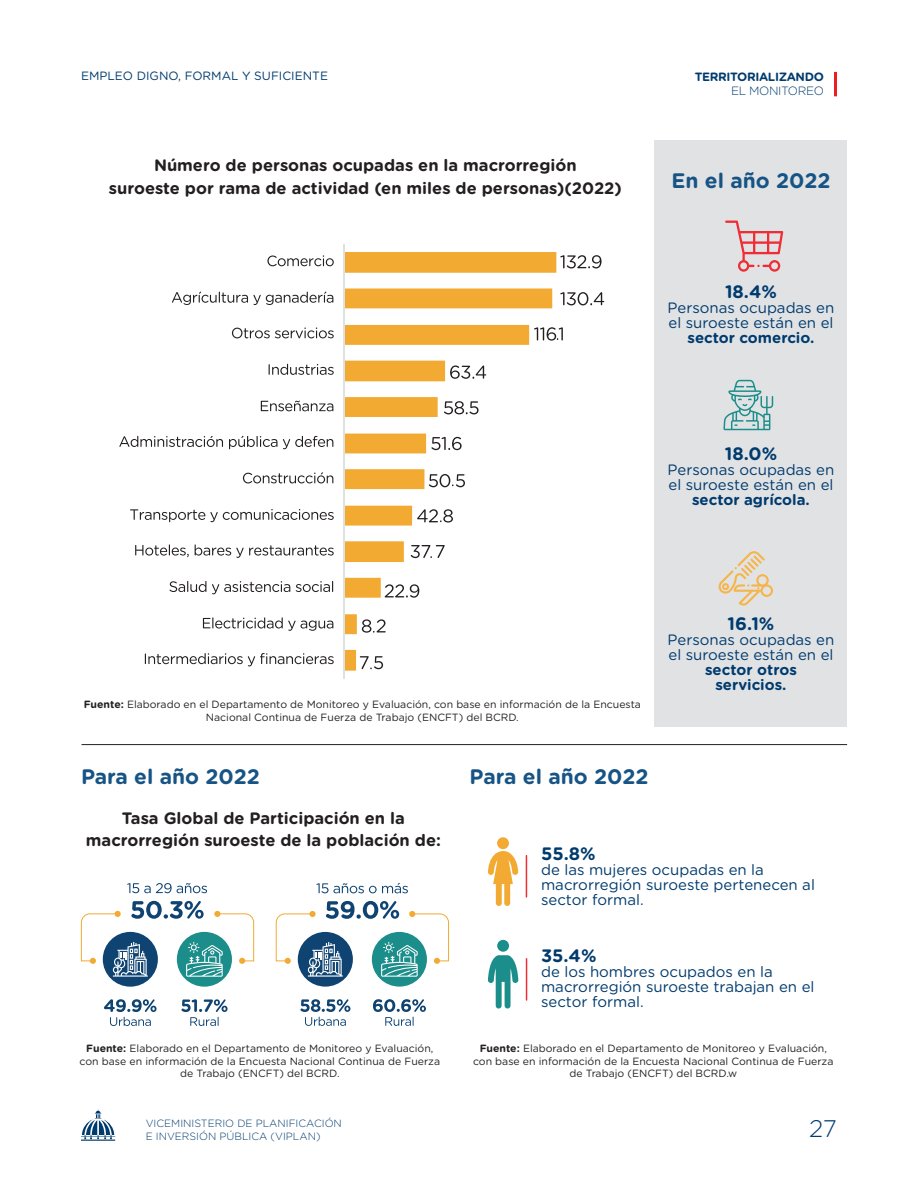
<style>
.page{position:relative;width:918px;height:1188px;background:#fff}
.page>*{position:absolute;margin:0;border:0;box-sizing:border-box;transform-origin:0 0}
.t1{font:300 24px "Gotham Rounded";color:#003b6e}
.t2{font:700 21px "Gotham Rounded";color:#175485}
.t3{font:700 18px "Gotham Rounded";color:#003b6e}
.t4{font:700 16.5px/22.5px "Gotham Rounded";color:#231f20;text-align:center}
.t5{font:15px/15px "Gotham Rounded";color:#003b6e}
.t6{font:700 15px/15px "Gotham Rounded";color:#003b6e;text-align:center}
.t7{font:12px "Gotham Rounded";color:#003b6e}
.t8{font:700 12px "Gotham Rounded";letter-spacing:-.03em;color:#003b6e}
.t9{font:300 12px "Gotham Rounded";letter-spacing:-.03em;color:#003b6e}
.t10{font:10.5px/12.6px "Gotham Rounded";color:#231f20;text-align:center}
.t11{font:300 10.5px/12.6px "Gotham Rounded";color:#003b6e}
.s1{font-weight:700}
</style>
<div class="page">
<hr style="left:834px;top:72px;width:3px;height:24px;background:#ee1d23">
<hr style="left:81px;top:1140px;width:34px;height:1px;background:#003b6e">
<svg style="left:81px;top:1109px;width:34px;height:30px"></svg>
<div style="left:655px;top:140px;width:192px;height:587px;background:#e1e2e4"></div>
<hr style="left:82px;top:744px;width:765px;height:1px;background:#231f20">
<svg style="left:345px;top:252px;width:211px;height:419px"></svg>
<hr style="left:344px;top:244px;width:1px;height:435px;background:#dde1e0">
<svg style="left:360px;top:656px;width:23px;height:13px"></svg>
<svg style="left:362px;top:619px;width:24px;height:14px"></svg>
<svg style="left:385px;top:584px;width:34px;height:14px"></svg>
<svg style="left:411px;top:545px;width:34px;height:13px"></svg>
<svg style="left:417px;top:509px;width:36px;height:14px"></svg>
<svg style="left:429px;top:474px;width:36px;height:13px"></svg>
<svg style="left:431px;top:437px;width:31px;height:13px"></svg>
<svg style="left:444px;top:401px;width:35px;height:13px"></svg>
<svg style="left:450px;top:365px;width:36px;height:14px"></svg>
<svg style="left:534px;top:327px;width:29px;height:14px"></svg>
<svg style="left:560px;top:292px;width:44px;height:13px"></svg>
<svg style="left:560px;top:255px;width:42px;height:13px"></svg>
<svg style="left:145px;top:653px;width:189px;height:13px"></svg>
<svg style="left:203px;top:617px;width:130px;height:14px"></svg>
<svg style="left:170px;top:581px;width:36px;height:11px"></svg>
<svg style="left:212px;top:581px;width:78px;height:13px"></svg>
<svg style="left:296px;top:581px;width:37px;height:11px"></svg>
<svg style="left:135px;top:544px;width:54px;height:13px"></svg>
<svg style="left:195px;top:544px;width:139px;height:14px"></svg>
<svg style="left:130px;top:509px;width:204px;height:13px"></svg>
<svg style="left:243px;top:472px;width:90px;height:11px"></svg>
<svg style="left:119px;top:436px;width:104px;height:11px"></svg>
<svg style="left:229px;top:436px;width:48px;height:13px"></svg>
<svg style="left:283px;top:436px;width:50px;height:13px"></svg>
<svg style="left:261px;top:401px;width:72px;height:10px"></svg>
<svg style="left:269px;top:364px;width:65px;height:11px"></svg>
<svg style="left:232px;top:328px;width:102px;height:10px"></svg>
<svg style="left:172px;top:292px;width:161px;height:13px"></svg>
<svg style="left:267px;top:255px;width:67px;height:11px"></svg>
<svg style="left:127px;top:883px;width:80px;height:10px"></svg>
<svg style="left:104px;top:999px;width:53px;height:27px"></svg>
<svg style="left:181px;top:999px;width:47px;height:27px"></svg>
<div style="left:103px;top:932px;width:55px;height:55px;background:#0e4372;border-radius:50%"></div>
<div style="left:177px;top:932px;width:55px;height:55px;background:#1b8d8a;border-radius:50%"></div>
<svg style="left:81px;top:901px;width:173px;height:76px"></svg>
<svg style="left:300px;top:999px;width:50px;height:27px"></svg>
<svg style="left:373px;top:999px;width:53px;height:27px"></svg>
<div style="left:298px;top:932px;width:55px;height:55px;background:#0e4372;border-radius:50%"></div>
<div style="left:372px;top:932px;width:55px;height:55px;background:#1b8d8a;border-radius:50%"></div>
<svg style="left:316px;top:883px;width:92px;height:10px"></svg>
<svg style="left:275px;top:901px;width:174px;height:76px"></svg>
<hr style="left:526px;top:856px;width:1px;height:41px;background:#ee2d34">
<svg style="left:488px;top:849px;width:30px;height:57px"></svg>
<div style="left:497px;top:837px;width:12px;height:12px;background:#f2aa33;border-radius:50%"></div>
<hr style="left:526px;top:959px;width:1px;height:41px;background:#ee2d34">
<svg style="left:488px;top:955px;width:30px;height:54px"></svg>
<div style="left:497px;top:940px;width:12px;height:12px;background:#1b8d8a;border-radius:50%"></div>
<svg style="left:725px;top:221px;width:58px;height:51px"></svg>
<svg style="left:723px;top:380px;width:50px;height:50px"></svg>
<svg style="left:719px;top:551px;width:54px;height:55px"></svg>
<p class="t7" style="left:81px;top:68px;width:249px">EMPLEO DIGNO, FORMAL Y SUFICIENTE</p>
<h3 class="t4" style="left:109px;top:153px;width:515px">Número de personas ocupadas en la macrorregión<br>suroeste por rama de actividad (en miles de personas)(2022)</h3>
<p class="t8" style="left:695px;top:68px;width:131px">TERRITORIALIZANDO</p>
<p class="t9" style="left:731px;top:83px;width:94px">EL MONITOREO</p>
<h2 class="t2" style="left:671px;top:165px;width:161px">En el año 2022</h2>
<h3 class="t3" style="left:725px;top:278px;width:53px">18.4%</h3>
<h3 class="t5" style="left:668px;top:299px;width:168px">Personas ocupadas en el suroeste están en el</h3>
<h3 class="t6" style="left:688px;top:329px;width:128px">sector comercio.</h3>
<h3 class="t3" style="left:725px;top:441px;width:54px">18.0%</h3>
<h3 class="t5" style="left:668px;top:462px;width:168px">Personas ocupadas en el suroeste están en el</h3>
<h3 class="t6" style="left:692px;top:492px;width:119px">sector agrícola.</h3>
<p class="t10" style="left:84px;top:698px;width:559px"><span class="s1">Fuente:</span> Elaborado en el Departamento de Monitoreo y Evaluación, con base en información de la Encuesta<br>Nacional Continua de Fuerza de Trabajo (ENCFT) del BCRD.</p>
<h2 class="t2" style="left:81px;top:761px;width:180px">Para el año 2022</h2>
<h2 class="t2" style="left:470px;top:761px;width:180px">Para el año 2022</h2>
<h3 class="t3" style="left:728px;top:610px;width:48px">16.1%</h3>
<h3 class="t5" style="left:668px;top:631px;width:168px">Personas ocupadas en el suroeste están en el</h3>
<h3 class="t6" style="left:705px;top:661px;width:93px">sector otros servicios.</h3>
<h3 class="t4" style="left:86px;top:806px;width:357px">Tasa Global de Participación en la macrorregión suroeste de la población de:</h3>
<h3 class="t3" style="left:541px;top:840px;width:56px">55.8%</h3>
<h3 class="t5" style="left:541px;top:861px;width:275px">de las mujeres ocupadas en la macrorregión suroeste pertenecen al sector formal.</h3>
<h3 class="t3" style="left:541px;top:943px;width:57px">35.4%</h3>
<h3 class="t5" style="left:541px;top:964px;width:275px">de los hombres ocupados en la macrorregión suroeste trabajan en el sector formal.</h3>
<p class="t10" style="left:80px;top:1042px;width:362px"><span class="s1">Fuente:</span> Elaborado en el Departamento de Monitoreo y Evaluación, con base en información de la Encuesta Nacional Continua de Fuerza de Trabajo (ENCFT) del BCRD.</p>
<p class="t10" style="left:473px;top:1042px;width:362px"><span class="s1">Fuente:</span> Elaborado en el Departamento de Monitoreo y Evaluación, con base en información de la Encuesta Nacional Continua de Fuerza de Trabajo (ENCFT) del BCRD.w</p>
<p class="t11" style="left:146px;top:1117px;width:198px">VICEMINISTERIO DE PLANIFICACIÓN<br>E INVERSIÓN PÚBLICA (VIPLAN)</p>
<h1 class="t1" style="left:809px;top:1113px;width:29px">27</h1>
</div>
